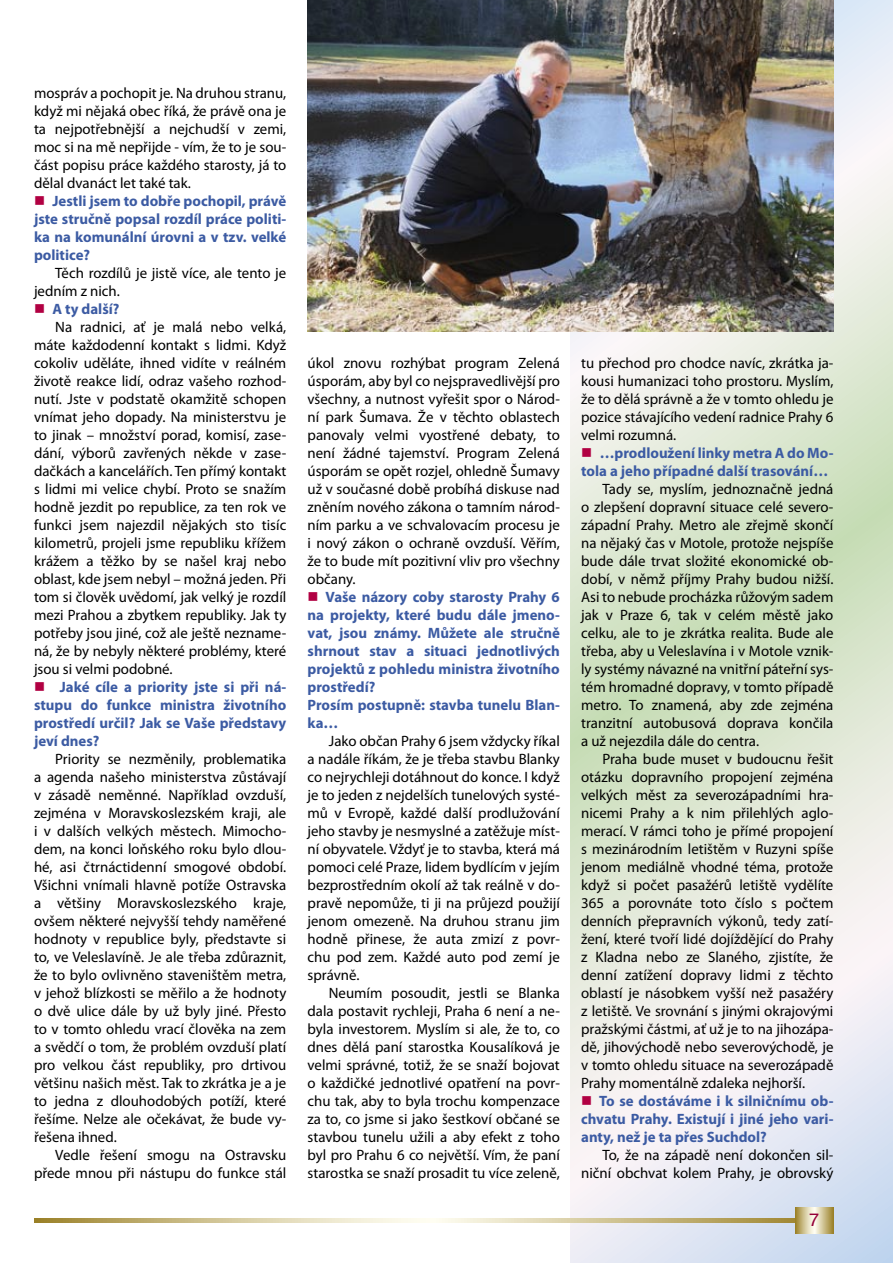
<style>
.page{position:relative;width:893px;height:1263px;background:#fff}
.page>*{position:absolute;margin:0;border:0;box-sizing:border-box;transform-origin:0 0}
.t1{font:18px "Helvetica CE";color:#950037}
.Normln{font:15px/18px "Myriad Pro";color:#000;text-align:justify}
.Normln-2{font:700 15px/18px "Myriad Pro";color:#3c5ba3;text-align:justify}
.s1{color:#b10042}
</style>
<div class="page">
<svg style="left:571px;top:0;width:322px;height:1263px"></svg>
<svg style="left:34px;top:1218px;width:761px;height:4px;background:#d1c596"></svg>
<svg style="left:795px;top:1207px;width:38px;height:26px"></svg>
<img style="left:308px;top:0;width:525px;height:332px">
<p class="Normln" style="left:34px;top:84px;width:254px">mospráv a pochopit je. Na druhou stranu, když mi nějaká obec říká, že právě ona je ta nejpotřebnější a nejchudší v zemi, moc si na mě nepřijde - vím, že to je sou&shy;část popisu práce každého starosty, já to dělal dvanáct let také tak.</p>
<p class="Normln-2" style="left:34px;top:192px;width:254px"><span class="s1">■</span> Jestli jsem to dobře pochopil, právě jste stručně popsal rozdíl práce politi&shy;ka na komunální úrovni a v tzv. velké politice?</p>
<p class="Normln" style="left:34px;top:264px;width:254px;text-indent:21px">Těch rozdílů je jistě více, ale tento je jedním z nich.</p>
<p class="Normln-2" style="left:34px;top:300px;width:87px"><span class="s1">■</span> A ty další?</p>
<p class="Normln" style="left:34px;top:318px;width:254px;text-indent:21px">Na radnici, ať je malá nebo velká, máte každodenní kontakt s lidmi. Když cokoliv uděláte, ihned vidíte v reálném životě reakce lidí, odraz vašeho rozhod&shy;nutí. Jste v podstatě okamžitě schopen vnímat jeho dopady. Na ministerstvu je to jinak – množství porad, komisí, zase&shy;dání, výborů zavřených někde v zase&shy;dačkách a kancelářích. Ten přímý kontakt s lidmi mi velice chybí. Proto se snažím hodně jezdit po republice, za ten rok ve funkci jsem najezdil nějakých sto tisíc kilometrů, projeli jsme republiku křížem krážem a těžko by se našel kraj nebo oblast, kde jsem nebyl – možná jeden. Při tom si člověk uvědomí, jak velký je rozdíl mezi Prahou a zbytkem republiky. Jak ty potřeby jsou jiné, což ale ještě nezname&shy;ná, že by nebyly některé problémy, které jsou si velmi podobné.</p>
<p class="Normln-2" style="left:34px;top:678px;width:254px"><span class="s1">■</span> Jaké cíle a priority jste si při ná&shy;stupu do funkce ministra životního prostředí určil? Jak se Vaše představy jeví dnes?</p>
<p class="Normln" style="left:34px;top:750px;width:254px;text-indent:21px">Priority se nezměnily, problematika a agenda našeho ministerstva zůstávají v zásadě neměnné. Například ovzduší, zejména v Moravskoslezském kraji, ale i v dalších velkých městech. Mimocho&shy;dem, na konci loňského roku bylo dlou&shy;hé, asi čtrnáctidenní smogové období.<br>Všichni vnímali hlavně potíže Ostravska a většiny Moravskoslezského kraje, ovšem některé nejvyšší tehdy naměřené hodnoty v republice byly, představte si to, ve Veleslavíně. Je ale třeba zdůraznit, že to bylo ovlivněno staveništěm metra, v jehož blízkosti se měřilo a že hodnoty o dvě ulice dále by už byly jiné. Přesto to v tomto ohledu vrací člověka na zem a svědčí o tom, že problém ovzduší platí pro velkou část republiky, pro drtivou většinu našich měst. Tak to zkrátka je a je to jedna z dlouhodobých potíží, které řešíme. Nelze ale očekávat, že bude vy&shy;řešena ihned.</p>
<p class="Normln" style="left:34px;top:1146px;width:254px;text-align:right">Vedle řešení smogu na Ostravsku přede mnou při nástupu do funkce stál</p>
<p class="Normln" style="left:308px;top:354px;width:254px">úkol znovu rozhýbat program Zelená úsporám, aby byl co nejspravedlivější pro všechny, a nutnost vyřešit spor o Národ&shy;ní park Šumava. Že v těchto oblastech panovaly velmi vyostřené debaty, to není žádné tajemství. Program Zelená úsporám se opět rozjel, ohledně Šumavy už v současné době probíhá diskuse nad zněním nového zákona o tamním národ&shy;ním parku a ve schvalovacím procesu je i nový zákon o ochraně ovzduší. Věřím, že to bude mít pozitivní vliv pro všechny občany.</p>
<p class="Normln-2" style="left:308px;top:588px;width:254px"><span class="s1">■</span> Vaše názory coby starosty Prahy 6 na projekty, které budu dále jmeno&shy;vat, jsou známy. Můžete ale stručně shrnout stav a situaci jednotlivých projektů z pohledu ministra životního prostředí?</p>
<p class="Normln-2" style="left:308px;top:696px;width:254px">Prosím postupně: stavba tunelu Blan&shy;ka…</p>
<p class="Normln" style="left:308px;top:732px;width:254px;text-indent:21px">Jako občan Prahy 6 jsem vždycky říkal a nadále říkám, že je třeba stavbu Blanky co nejrychleji dotáhnout do konce. I když je to jeden z nejdelších tunelových systé&shy;mů v Evropě, každé další prodlužování jeho stavby je nesmyslné a zatěžuje míst&shy;ní obyvatele. Vždyť je to stavba, která má pomoci celé Praze, lidem bydlícím v jejím bezprostředním okolí až tak reálně v do&shy;pravě nepomůže, ti ji na průjezd použijí jenom omezeně. Na druhou stranu jim hodně přinese, že auta zmizí z povr&shy;chu pod zem. Každé auto pod zemí je správně.</p>
<p class="Normln" style="left:308px;top:984px;width:254px;text-indent:21px">Neumím posoudit, jestli se Blanka dala postavit rychleji, Praha 6 není a ne&shy;byla investorem. Myslím si ale, že to, co dnes dělá paní starostka Kousalíková je velmi správné, totiž, že se snaží bojovat o každičké jednotlivé opatření na povr&shy;chu tak, aby to byla trochu kompenzace za to, co jsme si jako šestkoví občané se stavbou tunelu užili a aby efekt z toho byl pro Prahu 6 co největší. Vím, že paní starostka se snaží prosadit tu více zeleně,</p>
<p class="Normln" style="left:581px;top:354px;width:254px">tu přechod pro chodce navíc, zkrátka ja&shy;kousi humanizaci toho prostoru. Myslím, že to dělá správně a že v tomto ohledu je pozice stávajícího vedení radnice Prahy 6 velmi rozumná.</p>
<p class="Normln-2" style="left:581px;top:444px;width:254px"><span class="s1">■</span> …prodloužení linky metra A do Mo&shy;tola a jeho případné další trasování…</p>
<p class="Normln" style="left:581px;top:480px;width:254px;text-indent:21px">Tady se, myslím, jednoznačně jedná o zlepšení dopravní situace celé severo&shy;západní Prahy. Metro ale zřejmě skončí na nějaký čas v Motole, protože nejspíše bude dále trvat složité ekonomické ob&shy;dobí, v němž příjmy Prahy budou nižší.<br>Asi to nebude procházka růžovým sadem jak v Praze 6, tak v celém městě jako celku, ale to je zkrátka realita. Bude ale třeba, aby u Veleslavína i v Motole vznik&shy;ly systémy návazné na vnitřní páteřní sys&shy;tém hromadné dopravy, v tomto případě metro. To znamená, aby zde zejména tranzitní autobusová doprava končila a už nejezdila dále do centra.</p>
<p class="Normln" style="left:581px;top:750px;width:254px;text-indent:21px">Praha bude muset v budoucnu řešit otázku dopravního propojení zejména velkých měst za severozápadními hra&shy;nicemi Prahy a k nim přilehlých aglo&shy;merací. V rámci toho je přímé propojení s mezinárodním letištěm v Ruzyni spíše jenom mediálně vhodné téma, protože když si počet pasažérů letiště vydělíte 365 a porovnáte toto číslo s počtem denních přepravních výkonů, tedy zatí&shy;žení, které tvoří lidé dojíždějící do Prahy z Kladna nebo ze Slaného, zjistíte, že denní zatížení dopravy lidmi z těchto oblastí je násobkem vyšší než pasažéry z letiště. Ve srovnání s jinými okrajovými pražskými částmi, ať už je to na jihozápa&shy;dě, jihovýchodě nebo severovýchodě, je v tomto ohledu situace na severozápadě Prahy momentálně zdaleka nejhorší.</p>
<p class="Normln-2" style="left:581px;top:1092px;width:254px"><span class="s1">■</span> To se dostáváme i k silničnímu ob&shy;chvatu Prahy. Existují i jiné jeho vari&shy;anty, než je ta přes Suchdol?</p>
<p class="Normln" style="left:581px;top:1146px;width:254px;text-align:right">To, že na západě není dokončen sil&shy;niční obchvat kolem Prahy, je obrovský</p>
<p class="t1" style="left:809px;top:1207px;width:12px">7</p>
</div>
